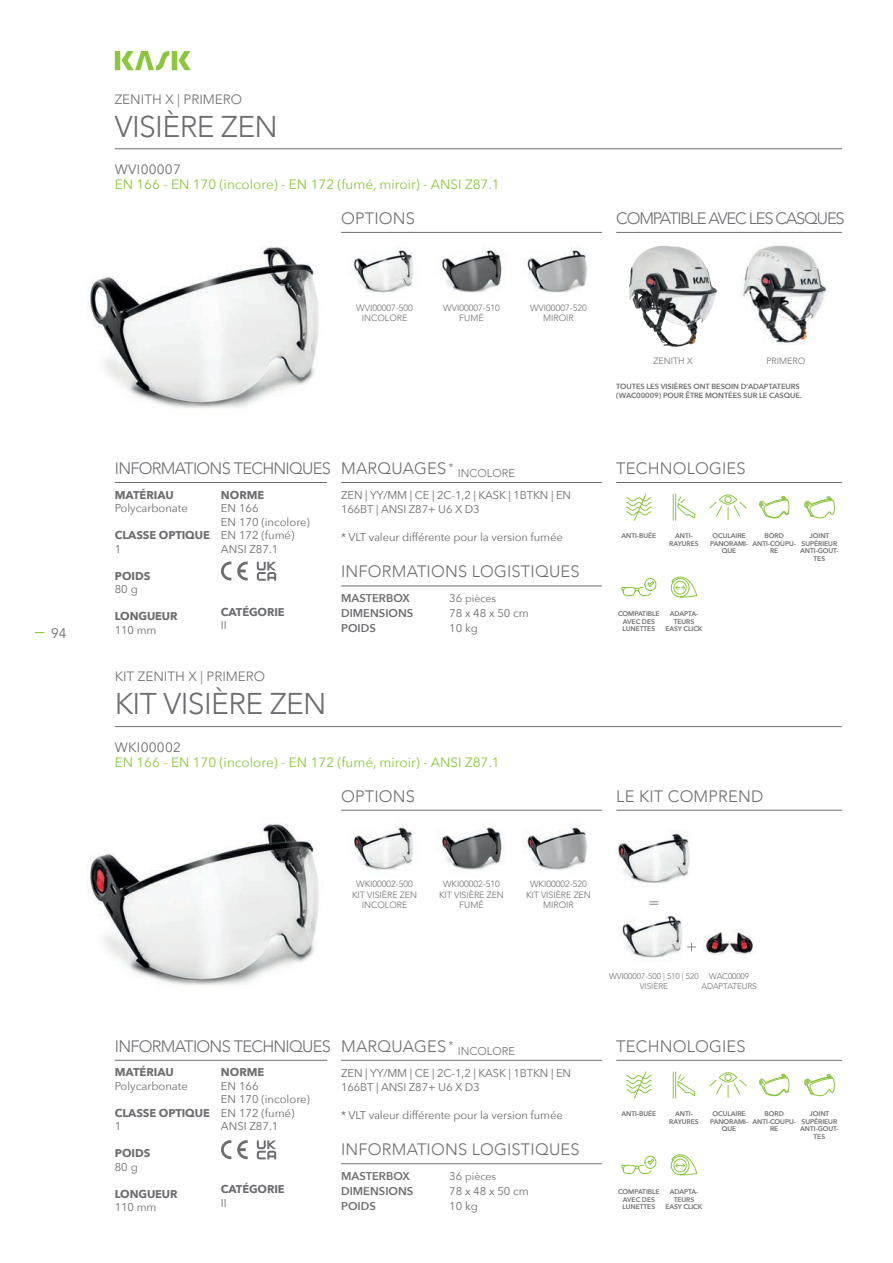
<style>
.page{position:relative;width:893px;height:1263px;background:#fff}
.page>*{position:absolute;margin:0;border:0;box-sizing:border-box;transform-origin:0 0}
.t1{font:300 30px "Avenir";letter-spacing:-.02em;color:#6c6d70}
.t2{font:300 16.5px "Avenir";letter-spacing:.01em;color:#6c6d70}
.t3{font:300 16.5px "Avenir";letter-spacing:-.045em;color:#6c6d70}
.t4{font:300 16.5px "Avenir";letter-spacing:-.07em;color:#6c6d70}
.t5{font:13.8px "Avenir";color:#6c6d70}
.t6{font:13.5px "Avenir Next";color:#8bc63e}
.t7{font:300 13.5px "Avenir";color:#6c6d70}
.t8{font:13.5px "Avenir Next";letter-spacing:.02em;color:#6c6d70}
.t9{font:11.25px/13.5px "Avenir Next";letter-spacing:-.01em;color:#6c6d70}
.t10{font:700 11.25px "Avenir Next";letter-spacing:-.01em;color:#6c6d70}
.t11{font:600 11.25px "Avenir Next";color:#6c6d70}
.t12{font:300 11.25px "Avenir";color:#6c6d70}
.t13{font:10.5px "Avenir Next";color:#6c6d70}
.t14{font:300 9px/10.5px "Avenir LT Std";color:#6c6d70;text-align:center}
.t15{font:300 8.25px/9.9px "Avenir LT Std";color:#6c6d70;text-align:center}
.t16{font:600 7.5px/9px "Avenir Next";letter-spacing:-.01em;color:#6c6d70}
.t17{font:600 6.75px/7.5px "Avenir Next";letter-spacing:-.01em;color:#6c6d70;text-align:center}
.s1{font-size:11.25px}
</style>
<div class="page">
<svg style="left:115px;top:51px;width:76px;height:19px"></svg>
<hr style="left:115px;top:726px;width:727px;height:1px;background:#6c6d70">
<hr style="left:115px;top:148px;width:727px;height:1px;background:#6c6d70">
<hr style="left:341px;top:1163px;width:261px;height:1px;background:#6c6d70">
<hr style="left:341px;top:586px;width:261px;height:1px;background:#6c6d70">
<hr style="left:115px;top:1060px;width:212px;height:1px;background:#6c6d70">
<hr style="left:115px;top:482px;width:212px;height:1px;background:#6c6d70">
<hr style="left:341px;top:1060px;width:261px;height:1px;background:#6c6d70">
<hr style="left:341px;top:482px;width:261px;height:1px;background:#6c6d70">
<hr style="left:616px;top:1060px;width:226px;height:1px;background:#6c6d70">
<hr style="left:616px;top:482px;width:226px;height:1px;background:#6c6d70">
<hr style="left:616px;top:810px;width:226px;height:1px;background:#6c6d70">
<hr style="left:616px;top:232px;width:226px;height:1px;background:#6c6d70">
<hr style="left:341px;top:810px;width:261px;height:1px;background:#6c6d70">
<hr style="left:341px;top:232px;width:261px;height:1px;background:#6c6d70">
<img style="left:87px;top:247px;width:232px;height:162px">
<img style="left:87px;top:823px;width:232px;height:163px">
<img style="left:629px;top:246px;width:88px;height:101px">
<img style="left:742px;top:245px;width:85px;height:100px">
<img style="left:354px;top:246px;width:234px;height:47px">
<img style="left:619px;top:904px;width:63px;height:54px">
<img style="left:353px;top:824px;width:235px;height:47px">
<img style="left:618px;top:831px;width:72px;height:53px">
<svg style="left:759px;top:496px;width:31px;height:23px"></svg>
<svg style="left:804px;top:496px;width:31px;height:23px"></svg>
<svg style="left:626px;top:493px;width:26px;height:28px"></svg>
<svg style="left:672px;top:493px;width:24px;height:28px"></svg>
<svg style="left:709px;top:494px;width:38px;height:26px"></svg>
<div style="left:644px;top:578px;width:12px;height:13px;border:1px solid #8bc63e;border-radius:50%"></div>
<svg style="left:621px;top:580px;width:34px;height:16px"></svg>
<svg style="left:670px;top:576px;width:28px;height:22px"></svg>
<svg style="left:257px;top:562px;width:19px;height:19px"></svg>
<svg style="left:221px;top:561px;width:10px;height:19px"></svg>
<svg style="left:237px;top:561px;width:11px;height:19px"></svg>
<svg style="left:257px;top:1140px;width:19px;height:19px"></svg>
<svg style="left:221px;top:1140px;width:10px;height:19px"></svg>
<svg style="left:237px;top:1140px;width:11px;height:19px"></svg>
<svg style="left:759px;top:1073px;width:31px;height:24px"></svg>
<svg style="left:804px;top:1074px;width:31px;height:22px"></svg>
<svg style="left:626px;top:1071px;width:26px;height:28px"></svg>
<svg style="left:672px;top:1071px;width:24px;height:28px"></svg>
<svg style="left:709px;top:1072px;width:38px;height:26px"></svg>
<div style="left:644px;top:1156px;width:12px;height:13px;border:1px solid #8bc63e;border-radius:50%"></div>
<svg style="left:621px;top:1158px;width:34px;height:16px"></svg>
<svg style="left:670px;top:1154px;width:28px;height:21px"></svg>
<img style="left:704px;top:929px;width:50px;height:26px">
<svg style="left:649px;top:901px;width:9px;height:4px"></svg>
<svg style="left:687px;top:943px;width:9px;height:8px"></svg>
<p class="t5" style="left:51px;top:625px;width:17px">94</p>
<p class="t7" style="left:115px;top:91px;width:129px">ZENITH X | PRIMERO</p>
<h1 class="t1" style="left:115px;top:108px;width:165px">VISIÈRE ZEN</h1>
<p class="t8" style="left:115px;top:158px;width:68px">WVI00007</p>
<p class="t6" style="left:115px;top:173px;width:386px">EN 166 - EN 170 (incolore) - EN 172 (fumé, miroir) - ANSI Z87.1</p>
<h2 class="t2" style="left:341px;top:209px;width:75px">OPTIONS</h2>
<h2 class="t4" style="left:616px;top:209px;width:230px">COMPATIBLE AVEC LES CASQUES</h2>
<p class="t14" style="left:356px;top:303px;width:58px">WVI00007-500<br>INCOLORE</p>
<p class="t14" style="left:443px;top:303px;width:58px">WVI00007-510<br>FUMÉ</p>
<p class="t14" style="left:530px;top:303px;width:58px">WVI00007-520<br>MIROIR</p>
<h2 class="t3" style="left:115px;top:459px;width:218px">INFORMATIONS TECHNIQUES</h2>
<p class="t10" style="left:115px;top:485px;width:60px">MATÉRIAU</p>
<p class="t9" style="left:115px;top:501px;width:75px">Polycarbonate</p>
<p class="t10" style="left:115px;top:525px;width:97px">CLASSE OPTIQUE</p>
<p class="t9" style="left:115px;top:541px;width:8px">1</p>
<p class="t10" style="left:115px;top:566px;width:37px">POIDS</p>
<p class="t9" style="left:115px;top:582px;width:24px">80 g</p>
<p class="t10" style="left:115px;top:606px;width:64px">LONGUEUR</p>
<p class="t9" style="left:115px;top:622px;width:43px">110 mm</p>
<p class="t10" style="left:221px;top:485px;width:45px">NORME</p>
<p class="t9" style="left:221px;top:501px;width:91px">EN 166<br>EN 170 (incolore)<br>EN 172 (fumé)<br>ANSI Z87.1</p>
<p class="t10" style="left:221px;top:602px;width:65px">CATÉGORIE</p>
<p class="t9" style="left:221px;top:618px;width:7px">II</p>
<h2 class="t2" style="left:341px;top:459px;width:114px">MARQUAGES <sup>*</sup></h2>
<p class="t12" style="left:458px;top:467px;width:59px">INCOLORE</p>
<p class="t9" style="left:341px;top:487px;width:231px;line-height:14.2px">ZEN | YY/MM | CE | 2C-1,2 | KASK | 1BTKN | EN<br>166BT | ANSI Z87+ U6 X D3</p>
<p class="t9" style="left:341px;top:530px;width:223px">* VLT valeur différente pour la version fumée</p>
<h2 class="t2" style="left:341px;top:562px;width:240px">INFORMATIONS LOGISTIQUES</h2>
<p class="t11" style="left:341px;top:588px;width:70px">MASTERBOX</p>
<p class="t13" style="left:449px;top:589px;width:49px"><span class="s1">36</span> pièces</p>
<p class="t11" style="left:341px;top:603px;width:74px">DIMENSIONS</p>
<p class="t9" style="left:449px;top:606px;width:81px">78 x 48 x 50 cm</p>
<p class="t11" style="left:341px;top:618px;width:36px">POIDS</p>
<p class="t9" style="left:449px;top:621px;width:30px">10 kg</p>
<p class="t7" style="left:115px;top:669px;width:152px">KIT ZENITH X | PRIMERO</p>
<h1 class="t1" style="left:115px;top:686px;width:213px">KIT VISIÈRE ZEN</h1>
<p class="t8" style="left:115px;top:736px;width:68px">WKI00002</p>
<p class="t6" style="left:115px;top:751px;width:386px">EN 166 - EN 170 (incolore) - EN 172 (fumé, miroir) - ANSI Z87.1</p>
<p class="t14" style="left:653px;top:355px;width:41px">ZENITH X</p>
<p class="t14" style="left:766px;top:355px;width:41px">PRIMERO</p>
<p class="t16" style="left:616px;top:381px;width:187px">TOUTES LES VISIÈRES ONT BESOIN D’ADAPTATEURS (WAC00009) POUR ÊTRE MONTÉES SUR LE CASQUE.</p>
<h2 class="t2" style="left:616px;top:459px;width:131px">TECHNOLOGIES</h2>
<p class="t17" style="left:621px;top:532px;width:36px">ANTI-BUÉE</p>
<p class="t17" style="left:669px;top:532px;width:31px">ANTI-<br>RAYURES</p>
<p class="t17" style="left:710px;top:532px;width:40px">OCULAIRE<br>PANORAMI-<br>QUE</p>
<p class="t17" style="left:752px;top:532px;width:45px">BORD<br>ANTI-COUPU-<br>RE</p>
<p class="t17" style="left:800px;top:532px;width:40px">JOINT<br>SUPÉRIEUR<br>ANTI-GOUT-<br>TES</p>
<p class="t17" style="left:618px;top:610px;width:43px">COMPATIBLE<br>AVEC DES<br>LUNETTES</p>
<p class="t17" style="left:665px;top:610px;width:39px">ADAPTA-<br>TEURS<br>EASY CLICK</p>
<h2 class="t2" style="left:341px;top:786px;width:75px">OPTIONS</h2>
<h2 class="t2" style="left:616px;top:786px;width:148px">LE KIT COMPREND</h2>
<p class="t14" style="left:352px;top:879px;width:66px">WKI00002-500<br>KIT VISIÈRE ZEN<br>INCOLORE</p>
<p class="t14" style="left:439px;top:879px;width:66px">WKI00002-510<br>KIT VISIÈRE ZEN<br>FUMÉ</p>
<p class="t14" style="left:526px;top:879px;width:66px">WKI00002-520<br>KIT VISIÈRE ZEN<br>MIROIR</p>
<h2 class="t3" style="left:115px;top:1036px;width:218px">INFORMATIONS TECHNIQUES</h2>
<p class="t10" style="left:115px;top:1063px;width:60px">MATÉRIAU</p>
<p class="t9" style="left:115px;top:1079px;width:75px">Polycarbonate</p>
<p class="t10" style="left:115px;top:1103px;width:97px">CLASSE OPTIQUE</p>
<p class="t9" style="left:115px;top:1119px;width:8px">1</p>
<p class="t10" style="left:115px;top:1144px;width:37px">POIDS</p>
<p class="t9" style="left:115px;top:1160px;width:24px">80 g</p>
<p class="t10" style="left:115px;top:1184px;width:64px">LONGUEUR</p>
<p class="t9" style="left:115px;top:1200px;width:43px">110 mm</p>
<p class="t10" style="left:221px;top:1063px;width:45px">NORME</p>
<p class="t9" style="left:221px;top:1079px;width:91px">EN 166<br>EN 170 (incolore)<br>EN 172 (fumé)<br>ANSI Z87.1</p>
<p class="t10" style="left:221px;top:1180px;width:65px">CATÉGORIE</p>
<p class="t9" style="left:221px;top:1196px;width:7px">II</p>
<h2 class="t2" style="left:341px;top:1037px;width:114px">MARQUAGES <sup>*</sup></h2>
<p class="t12" style="left:458px;top:1044px;width:59px">INCOLORE</p>
<p class="t9" style="left:341px;top:1065px;width:231px;line-height:14.2px">ZEN | YY/MM | CE | 2C-1,2 | KASK | 1BTKN | EN<br>166BT | ANSI Z87+ U6 X D3</p>
<p class="t9" style="left:341px;top:1108px;width:223px">* VLT valeur différente pour la version fumée</p>
<h2 class="t2" style="left:341px;top:1140px;width:240px">INFORMATIONS LOGISTIQUES</h2>
<p class="t11" style="left:341px;top:1166px;width:70px">MASTERBOX</p>
<p class="t13" style="left:449px;top:1167px;width:49px"><span class="s1">36</span> pièces</p>
<p class="t11" style="left:341px;top:1181px;width:74px">DIMENSIONS</p>
<p class="t9" style="left:449px;top:1184px;width:81px">78 x 48 x 50 cm</p>
<p class="t11" style="left:341px;top:1196px;width:36px">POIDS</p>
<p class="t9" style="left:449px;top:1199px;width:30px">10 kg</p>
<p class="t15" style="left:609px;top:972px;width:91px">WVI00007-500 | 510 | 520<br>VISIÈRE</p>
<p class="t15" style="left:701px;top:972px;width:57px">WAC00009<br>ADAPTATEURS</p>
<h2 class="t2" style="left:616px;top:1036px;width:131px">TECHNOLOGIES</h2>
<p class="t17" style="left:621px;top:1110px;width:36px">ANTI-BUÉE</p>
<p class="t17" style="left:669px;top:1110px;width:31px">ANTI-<br>RAYURES</p>
<p class="t17" style="left:710px;top:1110px;width:40px">OCULAIRE<br>PANORAMI-<br>QUE</p>
<p class="t17" style="left:752px;top:1110px;width:45px">BORD<br>ANTI-COUPU-<br>RE</p>
<p class="t17" style="left:800px;top:1110px;width:40px">JOINT<br>SUPÉRIEUR<br>ANTI-GOUT-<br>TES</p>
<p class="t17" style="left:618px;top:1188px;width:43px">COMPATIBLE<br>AVEC DES<br>LUNETTES</p>
<p class="t17" style="left:665px;top:1188px;width:39px">ADAPTA-<br>TEURS<br>EASY CLICK</p>
</div>
